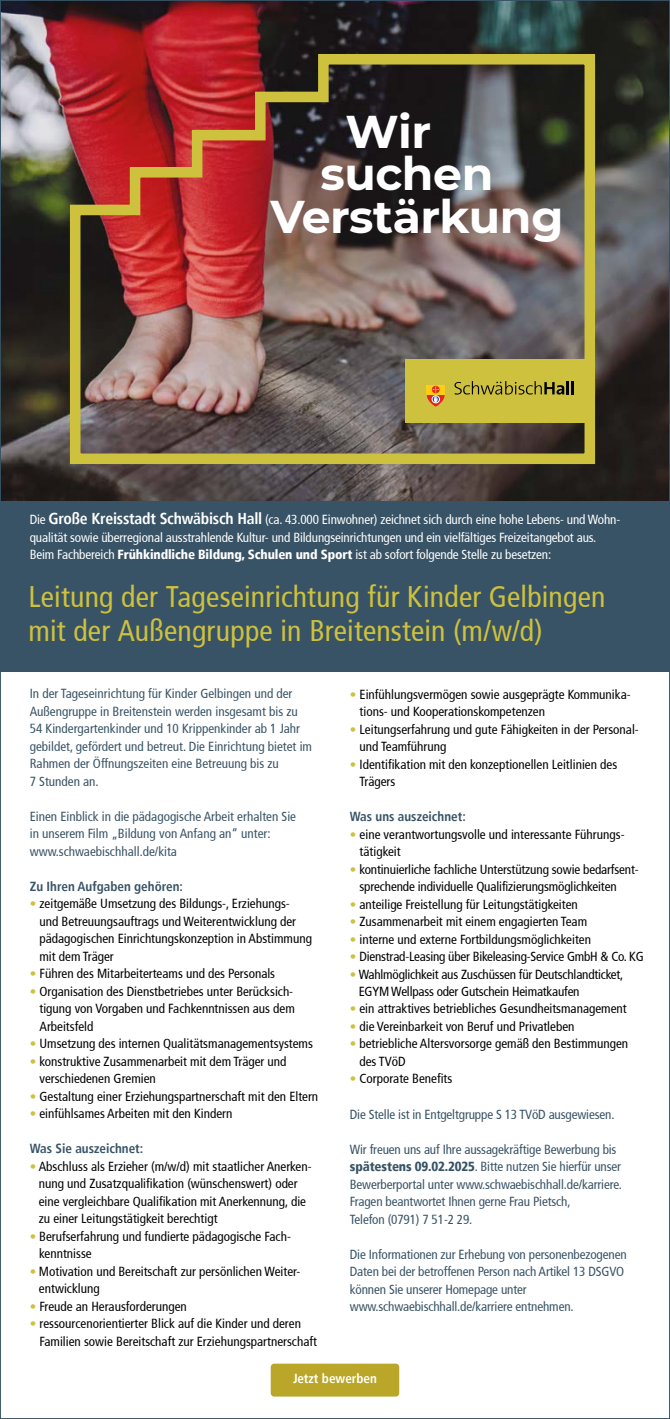
<style>
.page{position:relative;width:670px;height:1419px;background:#fff}
.page>*{position:absolute;margin:0;border:0;box-sizing:border-box;transform-origin:0 0}
.t1{font:700 45.85px "Montserrat";letter-spacing:-.01em;color:#fff}
.t2{font:condensed 29.75px/33.2px "Frutiger";letter-spacing:.005em;color:#cec13e}
.t3{font:condensed 13.12px/17.5px "Frutiger";color:#000}
.t4{font:condensed 13.12px/17.5px "Frutiger";letter-spacing:-.01em;color:#385365}
.t5{font:condensed 13.12px/17.5px "Frutiger";letter-spacing:-.01em;color:#fff}
.t6{font:700 condensed 13.12px "Frutiger";color:#385365}
.t7{font:700 condensed 13.12px "Frutiger";color:#fff}
.s1{font-weight:700;font-size:15.75px}
.s2{font-weight:900}
.s3{color:#cec13e}
</style>
<div class="page">
<img style="left:2px;top:2px;width:666px;height:499px">
<div style="left:0;top:501px;width:670px;height:170px;background:#385365"></div>
<img style="left:65px;top:49px;width:535px;height:420px">
<div style="left:405px;top:359px;width:183px;height:63px;background:#cec13e"></div>
<svg style="left:454px;top:381px;width:120px;height:14px"></svg>
<div style="left:427px;top:385px;width:18px;height:9px;background:#ffcd13"></div>
<svg style="left:427px;top:386px;width:18px;height:21px"></svg>
<div style="left:271px;top:1363px;width:128px;height:33px;background:#baa629;border-radius:4px"></div>
<h1 class="t1" style="left:345px;top:99px;width:87px">Wir</h1>
<h1 class="t1" style="left:320px;top:141px;width:174px">suchen</h1>
<h1 class="t1" style="left:270px;top:183px;width:294px">Verstärkung</h1>
<p class="t5" style="left:30px;top:511px;width:592px">Die <span class="s1">Große Kreisstadt Schwäbisch Hall</span> (ca. 43.000 Einwohner) zeichnet sich durch eine hohe Lebens- und Wohn&shy;qualität sowie überregional ausstrahlende Kultur- und Bildungseinrichtungen und ein vielfältiges Freizeitangebot aus.<br>Beim Fachbereich <span class="s2">Frühkindliche Bildung, Schulen und Sport</span> ist ab sofort folgende Stelle zu besetzen:</p>
<h2 class="t2" style="left:29px;top:580px;width:578px">Leitung der Tageseinrichtung für Kinder Gelbingen mit der Außengruppe in Breitenstein (m/w/d)</h2>
<p class="t4" style="left:30px;top:685px;width:284px">In der Tageseinrichtung für Kinder Gelbingen und der Außengruppe in Breitenstein werden insgesamt bis zu 54 Kindergartenkinder und 10 Krippenkinder ab 1 Jahr gebildet, gefördert und betreut. Die Einrichtung bietet im Rahmen der Öffnungszeiten eine Betreuung bis zu<br>7 Stunden an.</p>
<p class="t4" style="left:30px;top:807px;width:268px">Einen Einblick in die pädagogische Arbeit erhalten Sie in unserem Film „Bildung von Anfang an“ unter: www.schwaebischhall.de/kita</p>
<p class="t6" style="left:30px;top:878px;width:155px">Zu Ihren Aufgaben gehören:</p>
<p class="t3" style="left:39px;top:895px;width:274px;text-indent:-10px"><span class="s3">•</span> zeitgemäße Umsetzung des Bildungs-, Erziehungs&shy;und Betreuungsauftrags und Weiterentwicklung der pädagogischen Einrichtungskonzeption in Abstimmung mit dem Träger</p>
<p class="t3" style="left:30px;top:965px;width:247px"><span class="s3">•</span> Führen des Mitarbeiterteams und des Personals</p>
<p class="t3" style="left:39px;top:982px;width:257px;text-indent:-10px"><span class="s3">•</span> Organisation des Dienstbetriebes unter Berücksich&shy;tigung von Vorgaben und Fachkenntnissen aus dem<br>Arbeitsfeld</p>
<p class="t3" style="left:30px;top:1035px;width:285px"><span class="s3">•</span> Umsetzung des internen Qualitätsmanagementsystems</p>
<p class="t3" style="left:39px;top:1052px;width:249px;text-indent:-10px"><span class="s3">•</span> konstruktive Zusammenarbeit mit dem Träger und verschiedenen Gremien</p>
<p class="t3" style="left:30px;top:1087px;width:290px"><span class="s3">•</span> Gestaltung einer Erziehungspartnerschaft mit den Eltern</p>
<p class="t3" style="left:30px;top:1105px;width:204px"><span class="s3">•</span> einfühlsames Arbeiten mit den Kindern</p>
<p class="t6" style="left:30px;top:1141px;width:115px">Was Sie auszeichnet:</p>
<p class="t3" style="left:39px;top:1157px;width:274px;text-indent:-9px"><span class="s3">•</span> Abschluss als Erzieher (m/w/d) mit staatlicher Anerken&shy;nung und Zusatzqualifikation (wünschenswert) oder eine vergleichbare Qualifikation mit Anerkennung, die zu einer Leitungstätigkeit berechtigt</p>
<p class="t3" style="left:39px;top:1227px;width:253px;text-indent:-9px"><span class="s3">•</span> Berufserfahrung und fundierte pädagogische Fach&shy;kenntnisse</p>
<p class="t3" style="left:39px;top:1262px;width:263px;text-indent:-9px"><span class="s3">•</span> Motivation und Bereitschaft zur persönlichen Weiter&shy;entwicklung</p>
<p class="t3" style="left:30px;top:1297px;width:159px"><span class="s3">•</span> Freude an Herausforderungen</p>
<p class="t3" style="left:39px;top:1315px;width:279px;text-indent:-10px"><span class="s3">•</span> ressourcenorientierter Blick auf die Kinder und deren<br>Familien sowie Bereitschaft zur Erziehungspartnerschaft</p>
<p class="t3" style="left:359px;top:685px;width:272px;text-indent:-10px"><span class="s3">•</span> Einfühlungsvermögen sowie ausgeprägte Kommunika&shy;tions- und Kooperationskompetenzen</p>
<p class="t3" style="left:359px;top:720px;width:281px;text-indent:-10px"><span class="s3">•</span> Leitungserfahrung und gute Fähigkeiten in der Personal&shy;und Teamführung</p>
<p class="t3" style="left:359px;top:755px;width:259px;text-indent:-10px"><span class="s3">•</span> Identifikation mit den konzeptionellen Leitlinien des<br>Trägers</p>
<p class="t6" style="left:350px;top:809px;width:117px">Was uns auszeichnet:</p>
<p class="t3" style="left:359px;top:825px;width:266px;text-indent:-10px"><span class="s3">•</span> eine verantwortungsvolle und interessante Führungs&shy;tätigkeit</p>
<p class="t3" style="left:359px;top:860px;width:281px;text-indent:-10px"><span class="s3">•</span> kontinuierliche fachliche Unterstützung sowie bedarfsent&shy;sprechende individuelle Qualifizierungsmöglichkeiten</p>
<p class="t3" style="left:350px;top:895px;width:229px"><span class="s3">•</span> anteilige Freistellung für Leitungstätigkeiten</p>
<p class="t3" style="left:350px;top:913px;width:239px"><span class="s3">•</span> Zusammenarbeit mit einem engagierten Team</p>
<p class="t3" style="left:350px;top:930px;width:243px"><span class="s3">•</span> interne und externe Fortbildungsmöglichkeiten</p>
<p class="t3" style="left:350px;top:948px;width:295px"><span class="s3">•</span> Dienstrad-Leasing über Bikeleasing-Service GmbH &amp; Co. KG</p>
<p class="t3" style="left:359px;top:965px;width:266px;text-indent:-9px"><span class="s3">•</span> Wahlmöglichkeit aus Zuschüssen für Deutschlandticket,<br>EGYM Wellpass oder Gutschein Heimatkaufen</p>
<p class="t3" style="left:350px;top:1000px;width:278px"><span class="s3">•</span> ein attraktives betriebliches Gesundheitsmanagement</p>
<p class="t3" style="left:350px;top:1018px;width:226px"><span class="s3">•</span> die Vereinbarkeit von Beruf und Privatleben</p>
<p class="t3" style="left:359px;top:1035px;width:270px;text-indent:-10px"><span class="s3">•</span> betriebliche Altersvorsorge gemäß den Bestimmungen des TVöD</p>
<p class="t3" style="left:350px;top:1070px;width:104px"><span class="s3">•</span> Corporate Benefits</p>
<p class="t4" style="left:350px;top:1105px;width:266px">Die Stelle ist in Entgeltgruppe S 13 TVöD ausgewiesen.</p>
<p class="t4" style="left:350px;top:1140px;width:273px">Wir freuen uns auf Ihre aussagekräftige Bewerbung bis <span class="s2">spätestens 09.02.2025</span>. Bitte nutzen Sie hierfür unser Bewerberportal unter www.schwaebischhall.de/karriere.<br>Fragen beantwortet Ihnen gerne Frau Pietsch,<br>Telefon (0791) 7 51-2 29.</p>
<p class="t4" style="left:350px;top:1245px;width:278px">Die Informationen zur Erhebung von personenbezogenen Daten bei der betroffenen Person nach Artikel 13 DSGVO können Sie unserer Homepage unter www.schwaebischhall.de/karriere entnehmen.</p>
<p class="t7" style="left:293px;top:1371px;width:85px">Jetzt bewerben</p>
</div>
